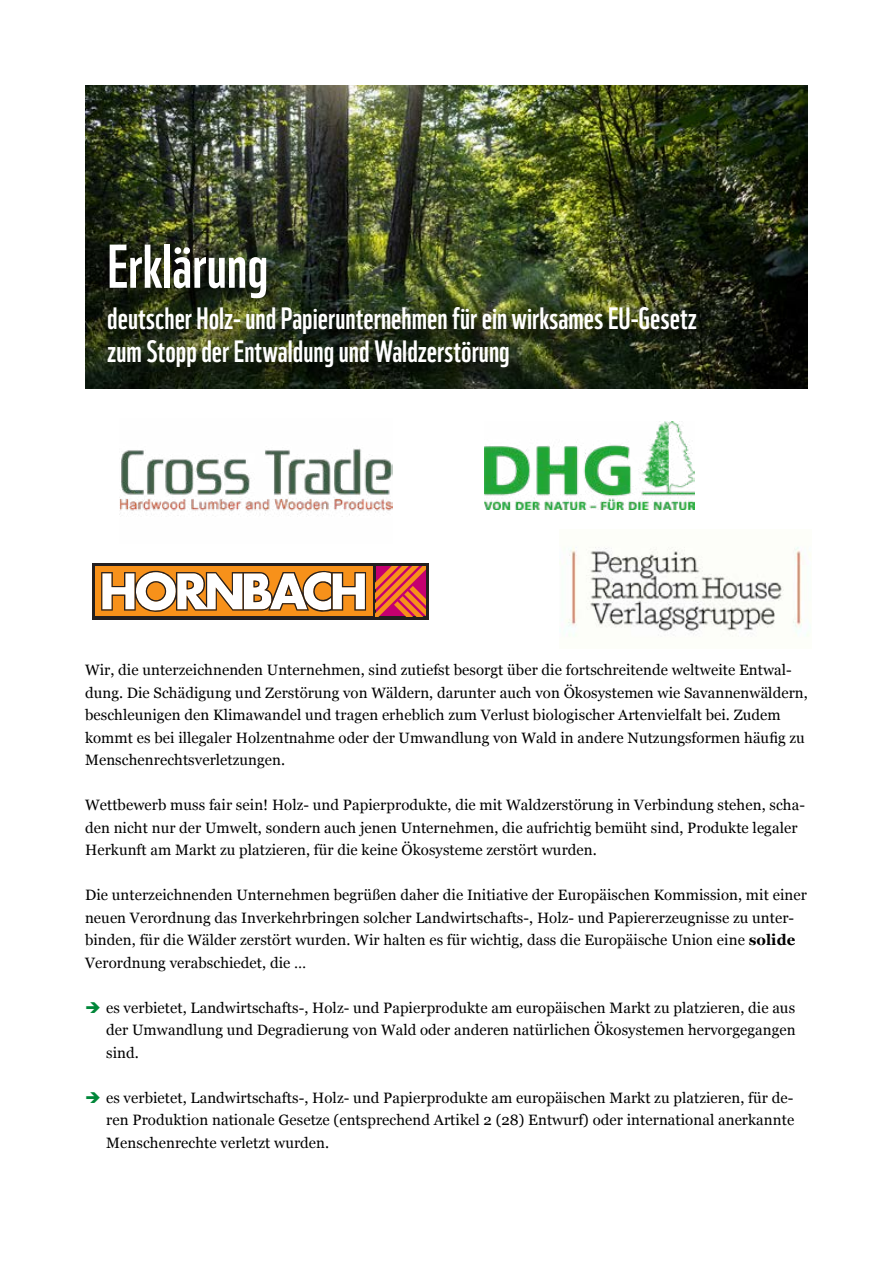
<style>
.page{position:relative;width:893px;height:1263px;background:#fff}
.page>*{position:absolute;margin:0;border:0;box-sizing:border-box;transform-origin:0 0}
.t1{font:60px "WWF";color:#fff}
.t2{font:30px/33px "WWF";color:#fff}
.t3{font:15px/22.5px "Georgia";letter-spacing:.005em;color:#000}
.s1{font-weight:700}
</style>
<div class="page">
<img style="left:85px;top:85px;width:723px;height:304px">
<div style="left:111px;top:248px;width:604px;height:137px;background:#000;opacity:.75"></div>
<img style="left:485px;top:422px;width:209px;height:87px">
<div style="left:92px;top:563px;width:337px;height:56px;background:#231f20"></div>
<div style="left:95px;top:566px;width:277px;height:50px;background:#f7911a"></div>
<svg style="left:376px;top:566px;width:49px;height:50px;background:#e0503f"></svg>
<svg style="left:101px;top:570px;width:265px;height:42px"></svg>
<img style="left:120px;top:448px;width:272px;height:69px">
<img style="left:559px;top:547px;width:252px;height:90px">
<h1 class="t1" style="left:107px;top:226px;width:162px">Erklärung</h1>
<h2 class="t2" style="left:107px;top:301px;width:591px">deutscher Holz- und Papierunternehmen für ein wirksames EU-Gesetz zum Stopp der Entwaldung und Waldzerstörung</h2>
<p class="t3" style="left:85px;top:658px;width:724px">Wir, die unterzeichnenden Unternehmen, sind zutiefst besorgt über die fortschreitende weltweite Entwal&shy;dung. Die Schädigung und Zerstörung von Wäldern, darunter auch von Ökosystemen wie Savannenwäldern, beschleunigen den Klimawandel und tragen erheblich zum Verlust biologischer Artenvielfalt bei. Zudem kommt es bei illegaler Holzentnahme oder der Umwandlung von Wald in andere Nutzungsformen häufig zu Menschenrechtsverletzungen.</p>
<p class="t3" style="left:85px;top:793px;width:721px">Wettbewerb muss fair sein! Holz- und Papierprodukte, die mit Waldzerstörung in Verbindung stehen, scha&shy;den nicht nur der Umwelt, sondern auch jenen Unternehmen, die aufrichtig bemüht sind, Produkte legaler<br>Herkunft am Markt zu platzieren, für die keine Ökosysteme zerstört wurden.</p>
<p class="t3" style="left:85px;top:883px;width:723px">Die unterzeichnenden Unternehmen begrüßen daher die Initiative der Europäischen Kommission, mit einer neuen Verordnung das Inverkehrbringen solcher Landwirtschafts-, Holz- und Papiererzeugnisse zu unter&shy;binden, für die Wälder zerstört wurden. Wir halten es für wichtig, dass die Europäische Union eine <span class="s1">solide </span>Verordnung verabschiedet, die …</p>
<p class="t3" style="left:106px;top:995px;width:691px;text-align:justify">es verbietet, Landwirtschafts-, Holz- und Papierprodukte am europäischen Markt zu platzieren, die aus der Umwandlung und Degradierung von Wald oder anderen natürlichen Ökosystemen hervorgegangen sind.</p>
<p class="t3" style="left:106px;top:1085px;width:690px;text-align:justify">es verbietet, Landwirtschafts-, Holz- und Papierprodukte am europäischen Markt zu platzieren, für de&shy;ren Produktion nationale Gesetze (entsprechend Artikel 2 (28) Entwurf) oder international anerkannte Menschenrechte verletzt wurden.</p>
</div>
